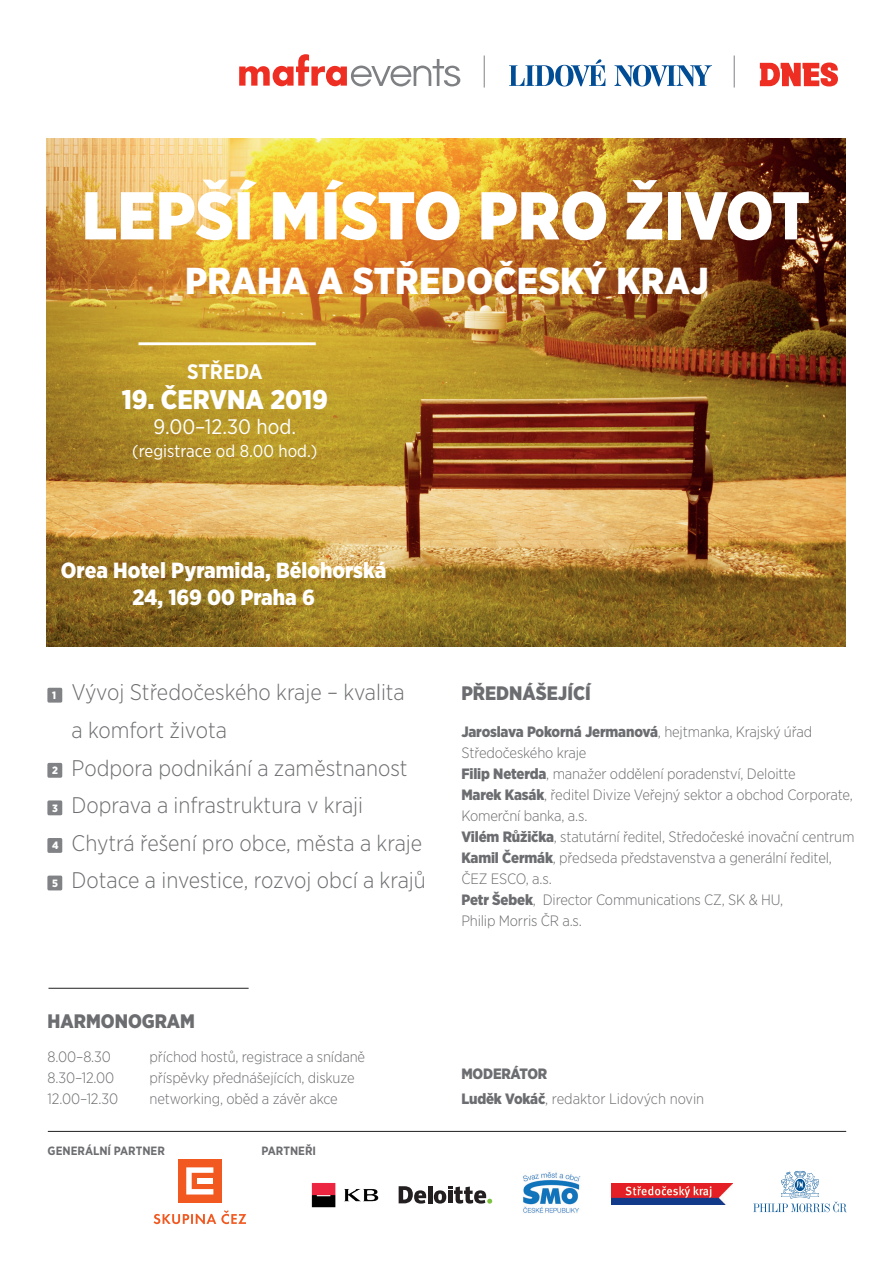
<style>
.page{position:relative;width:893px;height:1263px;background:#fff}
.page>*{position:absolute;margin:0;border:0;box-sizing:border-box;transform-origin:0 0}
.t1{font:900 condensed 67.5px "Gotham CE";color:#fff}
.t2{font:900 condensed 37.5px "Gotham CE";letter-spacing:.01em;color:#fff}
.t3{font:900 condensed 27px "Gotham CE";color:#fff}
.t4{font:300 condensed 22.5px "Gotham CE";color:#6c6d70}
.t5{font:900 condensed 21.9px/26.1px "Gotham CE";color:#fff;text-align:center}
.t6{font:condensed 21px "Gotham CE";color:#fff}
.t7{font:700 condensed 21px "Gotham CE";color:#fff}
.t8{font:900 condensed 19.5px "Gotham CE";color:#6c6d70}
.t9{font:condensed 17.25px "Gotham CE";color:#fff}
.t10{font:300 condensed 15px/21px "Gotham CE";letter-spacing:-.01em;color:#6c6d70}
.t11{font:700 condensed 12px "Gotham CE";color:#6c6d70}
.s1{font-weight:900;font-size:10.65px;color:#fff}
.s2{font-weight:900}
</style>
<div class="page">
<img style="left:47px;top:139px;width:798px;height:507px">
<hr style="left:48px;top:1131px;width:798px;height:1px;background:#231f20">
<hr style="left:48px;top:988px;width:201px;height:1px;background:#231f20">
<div style="left:47px;top:688px;width:15px;height:15px;background:#808285;border-radius:2px"></div>
<div style="left:47px;top:763px;width:15px;height:15px;background:#808285;border-radius:2px"></div>
<div style="left:47px;top:800px;width:15px;height:15px;background:#808285;border-radius:2px"></div>
<div style="left:47px;top:838px;width:15px;height:15px;background:#808285;border-radius:2px"></div>
<div style="left:47px;top:875px;width:15px;height:15px;background:#808285;border-radius:2px"></div>
<hr style="left:139px;top:342px;width:177px;height:3px;background:#fff">
<svg style="left:239px;top:54px;width:221px;height:32px"></svg>
<svg style="left:614px;top:65px;width:98px;height:21px"></svg>
<svg style="left:509px;top:59px;width:97px;height:27px"></svg>
<svg style="left:760px;top:63px;width:78px;height:23px"></svg>
<hr style="left:484px;top:56px;width:1px;height:32px;background:#7e8083">
<hr style="left:734px;top:56px;width:1px;height:32px;background:#7e8083">
<img style="left:523px;top:1172px;width:58px;height:41px">
<svg style="left:753px;top:1171px;width:94px;height:41px"></svg>
<hr style="left:428px;top:1186px;width:4px;height:17px;background:#231f20">
<svg style="left:434px;top:1186px;width:58px;height:17px"></svg>
<svg style="left:399px;top:1186px;width:27px;height:17px"></svg>
<div style="left:178px;top:1159px;width:44px;height:44px;background:#f15921"></div>
<svg style="left:186px;top:1167px;width:27px;height:27px"></svg>
<div style="left:197px;top:1178px;width:16px;height:6px;background:#fff"></div>
<svg style="left:154px;top:1210px;width:92px;height:14px"></svg>
<img style="left:311px;top:1183px;width:68px;height:25px">
<img style="left:612px;top:1183px;width:121px;height:22px">
<h1 class="t1" style="left:82px;top:171px;width:730px">LEPŠÍ MÍSTO PRO ŽIVOT</h1>
<h2 class="t2" style="left:185px;top:256px;width:525px">PRAHA A STŘEDOČESKÝ KRAJ</h2>
<h3 class="t7" style="left:187px;top:358px;width:77px">STŘEDA</h3>
<h3 class="t3" style="left:122px;top:382px;width:208px">19. ČERVNA 2019</h3>
<h3 class="t6" style="left:154px;top:413px;width:144px">9.00–12.30 hod.</h3>
<p class="t9" style="left:132px;top:440px;width:187px">(registrace od 8.00 hod.)</p>
<h3 class="t5" style="left:61px;top:557px;width:327px">Orea Hotel Pyramida, Bělohorská<br>24, 169 00 Praha 6</h3>
<h3 class="t4" style="left:52px;top:679px;width:354px"><span class="s1">1</span> Vývoj Středočeského kraje – kvalita</h3>
<h3 class="t4" style="left:72px;top:716px;width:157px">a komfort života</h3>
<h3 class="t4" style="left:52px;top:754px;width:357px"><span class="s1">2</span> Podpora podnikání a zaměstnanost</h3>
<h3 class="t4" style="left:52px;top:791px;width:312px"><span class="s1">3</span> Doprava a infrastruktura v kraji</h3>
<h3 class="t4" style="left:52px;top:829px;width:371px"><span class="s1">4</span> Chytrá řešení pro obce, města a kraje</h3>
<h3 class="t4" style="left:52px;top:867px;width:375px"><span class="s1">5</span> Dotace a investice, rozvoj obcí a krajů</h3>
<h3 class="t8" style="left:48px;top:1008px;width:149px">HARMONOGRAM</h3>
<p class="t10" style="left:48px;top:1046px;width:65px">8.00–8.30</p>
<p class="t10" style="left:150px;top:1046px;width:217px">příchod hostů, registrace a snídaně</p>
<p class="t10" style="left:48px;top:1067px;width:68px">8.30–12.00</p>
<p class="t10" style="left:150px;top:1067px;width:207px">příspěvky přednášejících, diskuze</p>
<p class="t10" style="left:48px;top:1088px;width:72px">12.00–12.30</p>
<p class="t10" style="left:150px;top:1088px;width:190px">networking, oběd a závěr akce</p>
<p class="t11" style="left:48px;top:1143px;width:119px">GENERÁLNÍ PARTNER</p>
<p class="t11" style="left:261px;top:1143px;width:56px">PARTNEŘI</p>
<h3 class="t8" style="left:461px;top:680px;width:131px">PŘEDNÁŠEJÍCÍ</h3>
<p class="t10" style="left:461px;top:721px;width:395px"><span class="s2">Jaroslava Pokorná Jermanová</span>, hejtmanka, Krajský úřad Středočeského kraje<br><span class="s2">Filip Neterda</span>, manažer oddělení poradenství, Deloitte<br><span class="s2">Marek Kasák</span>, ředitel Divize Veřejný sektor a obchod Corporate, Komerční banka, a.s.<br><span class="s2">Vilém Růžička</span>, statutární ředitel, Středočeské inovační centrum <span class="s2">Kamil Čermák</span>, předseda představenstva a generální ředitel, ČEZ ESCO, a.s.<br><span class="s2">Petr Šebek</span>, Director Communications CZ, SK &amp; HU,<br>Philip Morris ČR a.s.</p>
<p class="t10" style="left:461px;top:1060px;width:244px;line-height:25.5px"><span class="s2">MODERÁTOR<br>Luděk Vokáč</span>, redaktor Lidových novin</p>
</div>
